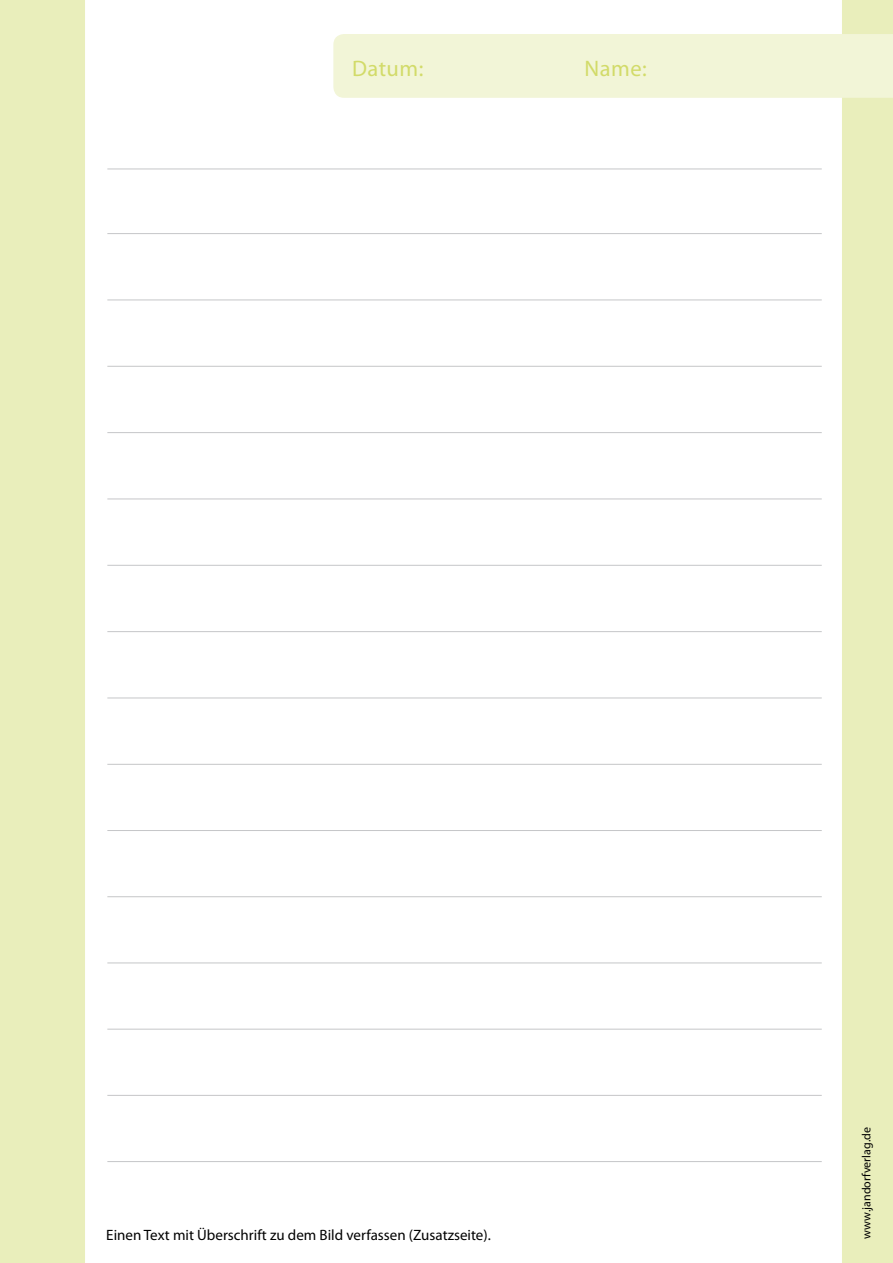
<style>
.page{position:relative;width:893px;height:1263px;background:#e9eebb}
.page>*{position:absolute;margin:0;border:0;box-sizing:border-box;transform-origin:0 0}
.t1{font:22.5px "Myriad Pro";letter-spacing:.02em;color:#d2db69}
.t2{font:15px "Myriad Pro";color:#000}
.t3{font:12px "Myriad Pro";color:#000}
</style>
<div class="page">
<div style="left:85px;top:0;width:757px;height:1263px;background:#fff"></div>
<hr style="left:107px;top:764px;width:715px;height:1px;background:#c5c6c8">
<hr style="left:107px;top:830px;width:715px;height:1px;background:#c5c6c8">
<hr style="left:107px;top:896px;width:715px;height:1px;background:#c5c6c8">
<hr style="left:107px;top:963px;width:715px;height:1px;background:#c5c6c8">
<hr style="left:107px;top:1029px;width:715px;height:1px;background:#c5c6c8">
<hr style="left:107px;top:1095px;width:715px;height:1px;background:#c5c6c8">
<hr style="left:107px;top:1161px;width:715px;height:1px;background:#c5c6c8">
<hr style="left:107px;top:698px;width:715px;height:1px;background:#c5c6c8">
<hr style="left:107px;top:631px;width:715px;height:1px;background:#c5c6c8">
<hr style="left:107px;top:565px;width:715px;height:1px;background:#c5c6c8">
<hr style="left:107px;top:499px;width:715px;height:1px;background:#c5c6c8">
<hr style="left:107px;top:432px;width:715px;height:1px;background:#c5c6c8">
<hr style="left:107px;top:366px;width:715px;height:1px;background:#c5c6c8">
<hr style="left:107px;top:300px;width:715px;height:1px;background:#c5c6c8">
<hr style="left:107px;top:233px;width:715px;height:1px;background:#c5c6c8">
<hr style="left:107px;top:169px;width:715px;height:1px;background:#c5c6c8">
<div style="left:333px;top:34px;width:560px;height:64px;background:#f2f5d7"></div>
<h1 class="t1" style="left:352px;top:54px;width:73px">Datum:</h1>
<h1 class="t1" style="left:585px;top:54px;width:64px">Name:</h1>
<p class="t2" style="left:106px;top:1225px;width:386px">Einen Text mit Überschrift zu dem Bild verfassen (Zusatzseite).</p>
<p class="t3" style="left:859px;top:1238px;width:113px;rotate:-90deg">www.jandorfverlag.de</p>
</div>
